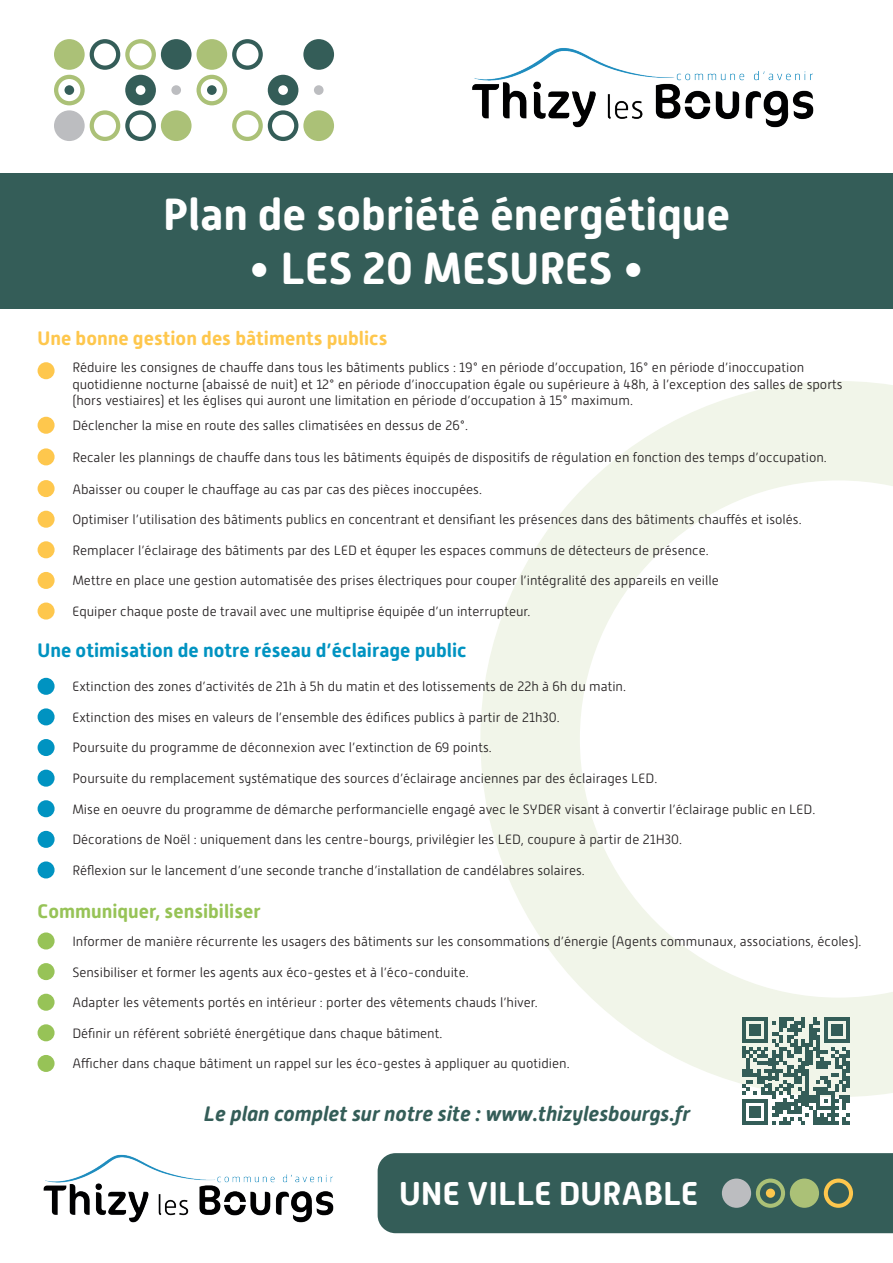
<style>
.page{position:relative;width:893px;height:1263px;background:#fff}
.page>*{position:absolute;margin:0;border:0;box-sizing:border-box;transform-origin:0 0}
.t1{font:700 45px "Alwyn New Rounded";color:#fff}
.t2{font:700 33px "Alwyn New Rounded";color:#fff}
.t3{font:italic 700 21px "Alwyn New Rounded";color:#345d58}
.t4{font:700 19.5px "Alwyn New Rounded";color:#0093c1}
.t5{font:700 19.5px "Alwyn New Rounded";color:#fec74d}
.t6{font:700 19.5px "Alwyn New Rounded";color:#97c357}
.t7{font:300 13.5px/16.2px "Alwyn New Rounded";color:#231f20}
</style>
<div class="page">
<div style="left:0;top:174px;width:893px;height:135px;background:#345d58"></div>
<svg style="left:480px;top:381px;width:413px;height:716px"></svg>
<svg style="left:54px;top:39px;width:102px;height:102px"></svg>
<svg style="left:197px;top:39px;width:101px;height:102px"></svg>
<div style="left:161px;top:39px;width:31px;height:31px;background:#345d58;border-radius:50%"></div>
<div style="left:303px;top:39px;width:31px;height:31px;background:#345d58;border-radius:50%"></div>
<div style="left:161px;top:110px;width:31px;height:31px;background:#abc177;border-radius:50%"></div>
<div style="left:303px;top:110px;width:31px;height:31px;background:#abc177;border-radius:50%"></div>
<div style="left:136px;top:85px;width:9px;height:10px;background:#fff;border-radius:50%"></div>
<div style="left:278px;top:85px;width:10px;height:10px;background:#fff;border-radius:50%"></div>
<div style="left:65px;top:85px;width:9px;height:10px;background:#345d58;border-radius:50%"></div>
<div style="left:207px;top:85px;width:10px;height:10px;background:#345d58;border-radius:50%"></div>
<div style="left:171px;top:85px;width:10px;height:10px;background:#bcbdc0;border-radius:50%"></div>
<div style="left:314px;top:85px;width:10px;height:10px;background:#bcbdc0;border-radius:50%"></div>
<img style="left:472px;top:48px;width:342px;height:80px">
<img style="left:43px;top:1154px;width:291px;height:69px">
<svg style="left:378px;top:1153px;width:515px;height:80px;background:#3b625b"></svg>
<div style="left:766px;top:1188px;width:9px;height:10px;background:#fec74d;border-radius:50%"></div>
<div style="left:38px;top:362px;width:17px;height:17px;background:#fec74d;border-radius:50%"></div>
<div style="left:38px;top:417px;width:17px;height:17px;background:#fec74d;border-radius:50%"></div>
<div style="left:38px;top:448px;width:17px;height:17px;background:#fec74d;border-radius:50%"></div>
<div style="left:38px;top:480px;width:17px;height:17px;background:#fec74d;border-radius:50%"></div>
<div style="left:38px;top:511px;width:17px;height:17px;background:#fec74d;border-radius:50%"></div>
<div style="left:38px;top:541px;width:17px;height:17px;background:#fec74d;border-radius:50%"></div>
<div style="left:38px;top:572px;width:17px;height:17px;background:#fec74d;border-radius:50%"></div>
<div style="left:38px;top:602px;width:17px;height:17px;background:#fec74d;border-radius:50%"></div>
<div style="left:38px;top:678px;width:17px;height:17px;background:#0093c1;border-radius:50%"></div>
<div style="left:38px;top:708px;width:17px;height:17px;background:#0093c1;border-radius:50%"></div>
<div style="left:38px;top:739px;width:17px;height:17px;background:#0093c1;border-radius:50%"></div>
<div style="left:38px;top:770px;width:17px;height:17px;background:#0093c1;border-radius:50%"></div>
<div style="left:38px;top:800px;width:17px;height:17px;background:#0093c1;border-radius:50%"></div>
<div style="left:38px;top:831px;width:17px;height:17px;background:#0093c1;border-radius:50%"></div>
<div style="left:38px;top:861px;width:17px;height:17px;background:#0093c1;border-radius:50%"></div>
<div style="left:38px;top:932px;width:17px;height:17px;background:#97c357;border-radius:50%"></div>
<div style="left:38px;top:963px;width:17px;height:17px;background:#97c357;border-radius:50%"></div>
<div style="left:38px;top:994px;width:17px;height:17px;background:#97c357;border-radius:50%"></div>
<div style="left:38px;top:1024px;width:17px;height:17px;background:#97c357;border-radius:50%"></div>
<div style="left:38px;top:1055px;width:17px;height:17px;background:#97c357;border-radius:50%"></div>
<svg style="left:742px;top:1017px;width:108px;height:107px;background:#8aa29b"></svg>
<h1 class="t1" style="left:163px;top:188px;width:569px">Plan de sobriété énergétique</h1>
<h1 class="t1" style="left:248px;top:242px;width:398px">• LES 20 MESURES •</h1>
<h3 class="t5" style="left:38px;top:327px;width:351px">Une bonne gestion des bâtiments publics</h3>
<p class="t7" style="left:72px;top:360px;width:772px">Réduire les consignes de chauffe dans tous les bâtiments publics : 19° en période d’occupation, 16° en période d’inoccupation quotidienne nocturne (abaissé de nuit) et 12° en période d’inoccupation égale ou supérieure à 48h, à l’exception des salles de sports (hors vestiaires) et les églises qui auront une limitation en période d’occupation à 15° maximum.</p>
<p class="t7" style="left:72px;top:417px;width:397px">Déclencher la mise en route des salles climatisées en dessus de 26°.</p>
<p class="t7" style="left:72px;top:449px;width:756px">Recaler les plannings de chauffe dans tous les bâtiments équipés de dispositifs de régulation en fonction des temps d’occupation.</p>
<p class="t7" style="left:72px;top:481px;width:411px">Abaisser ou couper le chauffage au cas par cas des pièces inoccupées.</p>
<p class="t7" style="left:72px;top:511px;width:731px">Optimiser l’utilisation des bâtiments publics en concentrant et densifiant les présences dans des bâtiments chauffés et isolés.</p>
<p class="t7" style="left:72px;top:542px;width:638px">Remplacer l’éclairage des bâtiments par des LED et équper les espaces communs de détecteurs de présence.</p>
<p class="t7" style="left:72px;top:573px;width:648px">Mettre en place une gestion automatisée des prises électriques pour couper l’intégralité des appareils en veille</p>
<p class="t7" style="left:72px;top:603px;width:459px">Equiper chaque poste de travail avec une multiprise équipée d’un interrupteur.</p>
<h3 class="t4" style="left:38px;top:639px;width:431px">Une otimisation de notre réseau d’éclairage public</h3>
<p class="t7" style="left:72px;top:678px;width:555px">Extinction des zones d’activités de 21h à 5h du matin et des lotissements de 22h à 6h du matin.</p>
<p class="t7" style="left:72px;top:709px;width:489px">Extinction des mises en valeurs de l’ensemble des édifices publics à partir de 21h30.</p>
<p class="t7" style="left:72px;top:740px;width:421px">Poursuite du programme de déconnexion avec l’extinction de 69 points.</p>
<p class="t7" style="left:72px;top:770px;width:586px">Poursuite du remplacement systématique des sources d’éclairage anciennes par des éclairages LED.</p>
<p class="t7" style="left:72px;top:801px;width:744px">Mise en oeuvre du programme de démarche performancielle engagé avec le SYDER visant à convertir l’éclairage public en LED.</p>
<p class="t7" style="left:72px;top:832px;width:611px">Décorations de Noël : uniquement dans les centre-bourgs, privilégier les LED, coupure à partir de 21H30.</p>
<p class="t7" style="left:72px;top:862px;width:514px">Réflexion sur le lancement d’une seconde tranche d’installation de candélabres solaires.</p>
<h3 class="t6" style="left:38px;top:899px;width:225px">Communiquer, sensibiliser</h3>
<p class="t7" style="left:72px;top:933px;width:791px">Informer de manière récurrente les usagers des bâtiments sur les consommations d’énergie (Agents communaux, associations, écoles).</p>
<p class="t7" style="left:72px;top:964px;width:398px">Sensibiliser et former les agents aux éco-gestes et à l’éco-conduite.</p>
<p class="t7" style="left:72px;top:994px;width:467px">Adapter les vêtements portés en intérieur : porter des vêtements chauds l’hiver.</p>
<p class="t7" style="left:72px;top:1025px;width:372px">Définir un référent sobriété énergétique dans chaque bâtiment.</p>
<p class="t7" style="left:72px;top:1056px;width:499px">Afficher dans chaque bâtiment un rappel sur les éco-gestes à appliquer au quotidien.</p>
<h3 class="t3" style="left:204px;top:1101px;width:488px">Le plan complet sur notre site : www.thizylesbourgs.fr</h3>
<h2 class="t2" style="left:399px;top:1174px;width:301px">UNE VILLE DURABLE</h2>
</div>
